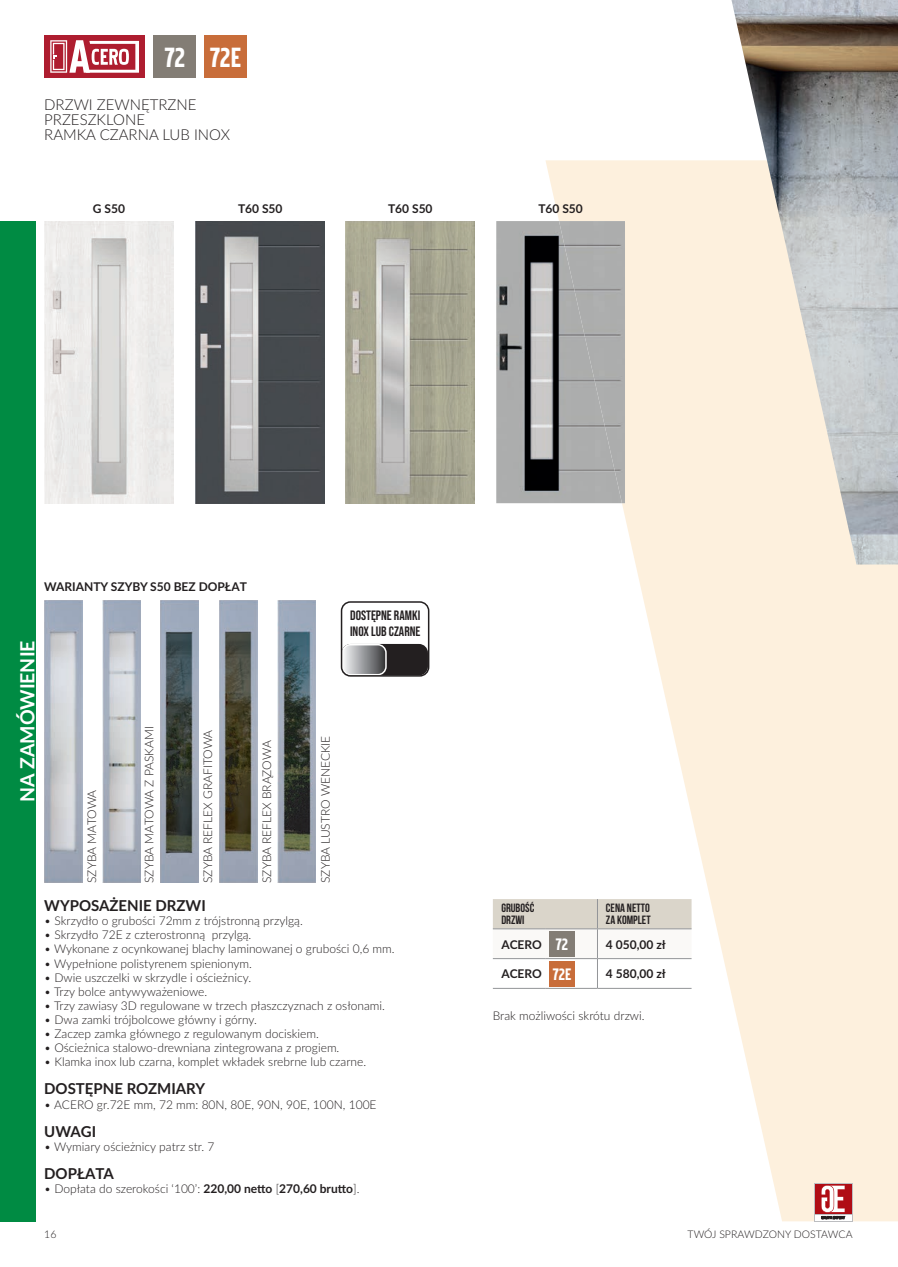
<style>
.page{position:relative;width:898px;height:1267px;background:#fff}
.page>*{position:absolute;margin:0;border:0;box-sizing:border-box;transform-origin:0 0}
.t1{font:57.9px "Pakenham";color:#fff}
.t2{font:34.35px "Pakenham";color:#fff}
.t3{font:700 19.5px "Lato";color:#fff}
.t4{font:300 15px/15px "Lato";color:#231f20}
.t5{font:700 15px "Lato";color:#231f20}
.t6{font:13.5px/16.2px "Bebas Neue";color:#231f20}
.t7{font:300 12px "Lato";color:#231f20}
.t8{font:700 12px "Lato";color:#231f20}
.t9{font:700 12px/12px "Bebas Neue";color:#231f20}
.t10{font:300 10.5px "Lato";color:#231f20}
.s1{font-weight:700}
.s2{font-family:"Pakenham";font-weight:400;font-size:20.55px;color:#fff}
</style>
<div class="page">
<svg style="left:545px;top:160px;width:353px;height:1061px;fill:#fdf0dd"></svg>
<img style="left:729px;top:0;width:169px;height:564px">
<div style="left:814px;top:1183px;width:38px;height:38px;background:#bcbdc0"></div>
<div style="left:815px;top:1184px;width:36px;height:30px;background:#b00d15"></div>
<div style="left:815px;top:1215px;width:36px;height:5px;background:#fff"></div>
<svg style="left:821px;top:1185px;width:24px;height:34px"></svg>
<img style="left:45px;top:221px;width:128px;height:283px">
<img style="left:346px;top:221px;width:129px;height:283px">
<img style="left:496px;top:221px;width:63px;height:282px">
<div style="left:559px;top:221px;width:66px;height:282px;background:#acadad"></div>
<img style="left:196px;top:221px;width:129px;height:283px">
<img style="left:44px;top:600px;width:38px;height:283px">
<img style="left:160px;top:600px;width:38px;height:283px">
<img style="left:103px;top:600px;width:38px;height:283px">
<img style="left:219px;top:600px;width:38px;height:283px">
<img style="left:278px;top:600px;width:38px;height:283px">
<div style="left:0;top:221px;width:36px;height:1000px;background:#008b43"></div>
<svg style="left:44px;top:35px;width:203px;height:43px;background:#b96c67"></svg>
<div style="left:342px;top:644px;width:86px;height:31px;background:#231f20;border-radius:9px"></div>
<svg style="left:344px;top:647px;width:40px;height:27px"></svg>
<div style="left:342px;top:644px;width:45px;height:31px;border:2px solid #fff;border-radius:8px"></div>
<div style="left:341px;top:601px;width:88px;height:76px;border:2px solid #231f20;border-radius:9px"></div>
<svg style="left:493px;top:899px;width:198px;height:89px"></svg>
<hr style="left:493px;top:988px;width:52px;height:1px;background:#939598">
<hr style="left:545px;top:988px;width:52px;height:1px;background:#939598">
<hr style="left:597px;top:988px;width:94px;height:1px;background:#939598">
<div style="left:549px;top:931px;width:26px;height:25px;background:#837d75"></div>
<div style="left:549px;top:961px;width:26px;height:25px;background:#c86d3a"></div>
<h1 class="t1" style="left:69px;top:31px;width:23px">A</h1>
<h2 class="t2" style="left:164px;top:42px;width:79px">72 72E</h2>
<p class="t4" style="left:44px;top:96px;width:187px">DRZWI ZEWNĘTRZNE<br>PRZESZKLONE<br>RAMKA CZARNA LUB INOX</p>
<p class="t8" style="left:93px;top:200px;width:34px">G S50</p>
<p class="t8" style="left:238px;top:200px;width:46px">T60 S50</p>
<p class="t8" style="left:388px;top:200px;width:46px">T60 S50</p>
<p class="t8" style="left:538px;top:200px;width:46px">T60 S50</p>
<h3 class="t3" style="left:13px;top:802px;width:163px;rotate:-90deg">NA ZAMÓWIENIE</h3>
<p class="t8" style="left:44px;top:578px;width:204px">WARIANTY SZYBY S50 BEZ DOPŁAT</p>
<p class="t6" style="left:350px;top:607px;width:72px">DOSTĘPNE RAMKI<br>INOX LUB CZARNE</p>
<p class="t7" style="left:84px;top:883px;width:95px;rotate:-90deg">SZYBA MATOWA</p>
<p class="t7" style="left:141px;top:883px;width:158px;rotate:-90deg">SZYBA MATOWA Z PASKAMI</p>
<p class="t7" style="left:200px;top:883px;width:155px;rotate:-90deg">SZYBA REFLEX GRAFITOWA</p>
<p class="t7" style="left:259px;top:883px;width:144px;rotate:-90deg">SZYBA REFLEX BRĄZOWA</p>
<p class="t7" style="left:317px;top:883px;width:149px;rotate:-90deg">SZYBA LUSTRO WENECKIE</p>
<p class="t5" style="left:44px;top:895px;width:163px">WYPOSAŻENIE DRZWI</p>
<p class="t7" style="left:44px;top:912px;width:260px">• Skrzydło o grubości 72mm z trójstronną przylgą.</p>
<p class="t7" style="left:44px;top:927px;width:209px">• Skrzydło 72E z czterostronną przylgą.</p>
<p class="t7" style="left:44px;top:941px;width:352px">• Wykonane z ocynkowanej blachy laminowanej o grubości 0,6 mm.</p>
<p class="t7" style="left:44px;top:955px;width:209px">• Wypełnione polistyrenem spienionym.</p>
<p class="t7" style="left:44px;top:969px;width:208px">• Dwie uszczelki w skrzydle i ościeżnicy.</p>
<p class="t7" style="left:44px;top:983px;width:164px">• Trzy bolce antywyważeniowe.</p>
<p class="t7" style="left:44px;top:997px;width:342px">• Trzy zawiasy 3D regulowane w trzech płaszczyznach z osłonami.</p>
<p class="t7" style="left:44px;top:1011px;width:214px">• Dwa zamki trójbolcowe główny i górny.</p>
<p class="t7" style="left:44px;top:1025px;width:276px">• Zaczep zamka głównego z regulowanym dociskiem.</p>
<p class="t7" style="left:44px;top:1039px;width:297px">• Ościeżnica stalowo-drewniana zintegrowana z progiem.</p>
<p class="t7" style="left:44px;top:1053px;width:323px">• Klamka inox lub czarna, komplet wkładek srebrne lub czarne.</p>
<p class="t5" style="left:44px;top:1078px;width:162px">DOSTĘPNE ROZMIARY</p>
<p class="t7" style="left:44px;top:1096px;width:334px">• ACERO gr.72E mm, 72 mm: 80N, 80E, 90N, 90E, 100N, 100E</p>
<p class="t5" style="left:44px;top:1120px;width:53px">UWAGI</p>
<p class="t7" style="left:44px;top:1138px;width:172px">• Wymiary ościeżnicy patrz str. 7</p>
<p class="t5" style="left:44px;top:1162px;width:71px">DOPŁATA</p>
<p class="t7" style="left:44px;top:1180px;width:317px">• Dopłata do szerokości ‘100’: <span class="s1">220,00 netto</span> [<span class="s1">270,60 brutto</span>].</p>
<p class="t9" style="left:501px;top:902px;width:35px">GRUBOŚĆ<br>DRZWI</p>
<p class="t9" style="left:606px;top:902px;width:46px">CENA NETTO<br>ZA KOMPLET</p>
<p class="t8" style="left:501px;top:935px;width:69px">ACERO <span class="s2">72</span></p>
<p class="t8" style="left:606px;top:935px;width:61px">4 050,00 zł</p>
<p class="t8" style="left:501px;top:965px;width:72px">ACERO <span class="s2">72E</span></p>
<p class="t8" style="left:606px;top:965px;width:61px">4 580,00 zł</p>
<p class="t7" style="left:493px;top:1007px;width:153px">Brak możliwości skrótu drzwi.</p>
<p class="t10" style="left:44px;top:1227px;width:14px">16</p>
<p class="t10" style="left:688px;top:1227px;width:166px">TWÓJ SPRAWDZONY DOSTAWCA</p>
</div>
